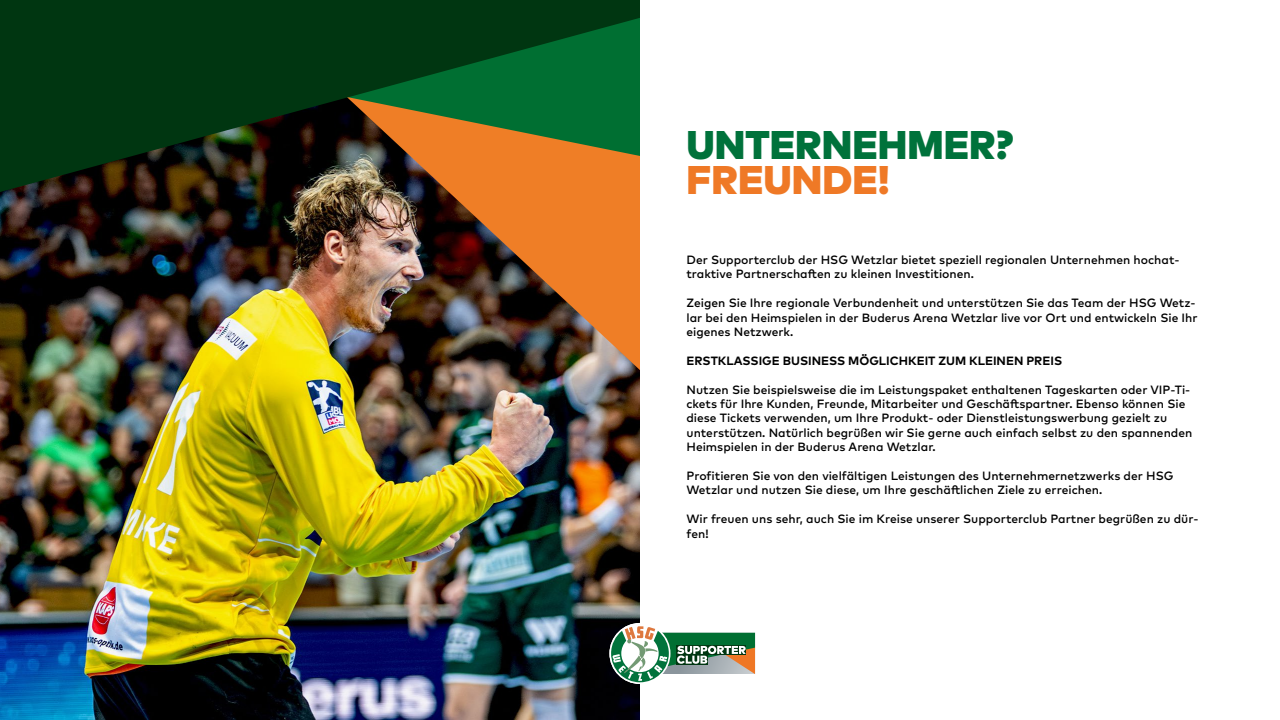
<style>
.page{position:relative;width:1280px;height:720px;background:#fff}
.page>*{position:absolute;margin:0;border:0;box-sizing:border-box;transform-origin:0 0}
.t1{font:900 40px "Mark Pro";color:#00723b}
.t2{font:900 40px "Mark Pro";color:#ef7926}
.t3{font:500 12px/14.4px "Mark Pro";color:#000}
.t4{font:700 12px "Mark Pro";color:#000}
</style>
<div class="page">
<img style="left:0;top:192px;width:640px;height:527px">
<img style="left:243px;top:192px;width:397px;height:178px">
<svg style="left:0;top:0;width:640px;height:192px;background:#22441a"></svg>
<svg style="left:609px;top:623px;width:147px;height:61px"></svg>
<h1 class="t1" style="left:686px;top:113px;width:329px">UNTERNEHMER?</h1>
<h1 class="t2" style="left:686px;top:148px;width:205px">FREUNDE!</h1>
<p class="t3" style="left:686px;top:252px;width:495px">Der Supporterclub der HSG Wetzlar bietet speziell regionalen Unternehmen hochat&shy;traktive Partnerschaften zu kleinen Investitionen.</p>
<p class="t3" style="left:686px;top:295px;width:513px">Zeigen Sie Ihre regionale Verbundenheit und unterstützen Sie das Team der HSG Wetz&shy;lar bei den Heimspielen in der Buderus Arena Wetzlar live vor Ort und entwickeln Sie Ihr eigenes Netzwerk.</p>
<p class="t4" style="left:686px;top:351px;width:377px">ERSTKLASSIGE BUSINESS MÖGLICHKEIT ZUM KLEINEN PREIS</p>
<p class="t3" style="left:686px;top:381px;width:507px">Nutzen Sie beispielsweise die im Leistungspaket enthaltenen Tageskarten oder VIP-Ti&shy;ckets für Ihre Kunden, Freunde, Mitarbeiter und Geschäftspartner. Ebenso können Sie diese Tickets verwenden, um Ihre Produkt- oder Dienstleistungswerbung gezielt zu unterstützen. Natürlich begrüßen wir Sie gerne auch einfach selbst zu den spannenden Heimspielen in der Buderus Arena Wetzlar.</p>
<p class="t3" style="left:686px;top:468px;width:489px">Profitieren Sie von den vielfältigen Leistungen des Unternehmernetzwerks der HSG<br>Wetzlar und nutzen Sie diese, um Ihre geschäftlichen Ziele zu erreichen.</p>
<p class="t3" style="left:686px;top:511px;width:514px">Wir freuen uns sehr, auch Sie im Kreise unserer Supporterclub Partner begrüßen zu dür&shy;fen!</p>
</div>
